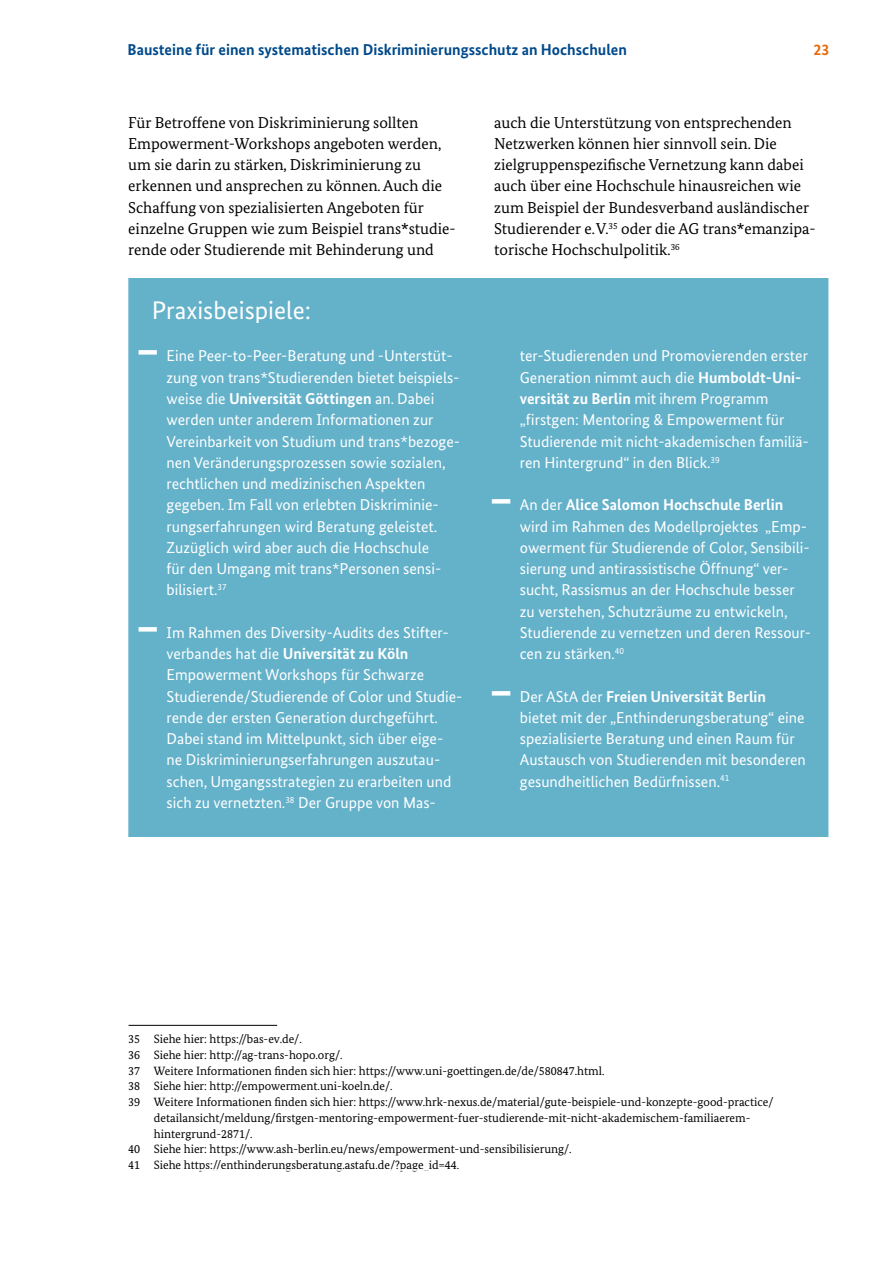
<style>
.page{position:relative;width:893px;height:1263px;background:#fff}
.page>*{position:absolute;margin:0;border:0;box-sizing:border-box;transform-origin:0 0}
.t1{font:67.8px "Bundes Sans";color:#fff;scale:.43 1}
.E-Box_E-01-H1_Box_HL_hellblau{font:25.5px "Bundes Sans";color:#fff}
.t2{font:15.75px/21.3px "Bundes Sans";color:#fff}
.D-Inhalt_D-01a-P_Body_nBox{font:15.75px/21.3px "Bundes Serif";color:#000}
.t3{font:700 15.75px "Bundes Sans";color:#004a8b}
.t4{font:700 15.75px "Bundes Sans";color:#ec6705}
.D-Inhalt_D-03-P_Fussnote{font:12px/15.8px "Bundes Serif";color:#000}
.s1{font-weight:700}
</style>
<div class="page">
<hr style="left:128px;top:1025px;width:149px;height:1px;background:#000">
<div style="left:128px;top:278px;width:700px;height:68px;background:#64b1ca"></div>
<div style="left:128px;top:324px;width:700px;height:300px;background:#64b1ca"></div>
<div style="left:128px;top:600px;width:700px;height:237px;background:#64b1ca"></div>
<p class="t3" style="left:128px;top:40px;width:501px">Bausteine für einen systematischen Diskriminierungsschutz an Hochschulen</p>
<p class="t4" style="left:813px;top:40px;width:17px">23</p>
<p class="D-Inhalt_D-01a-P_Body_nBox" style="left:128px;top:111px;width:329px">Für Betroffene von Diskriminierung sollten Empowerment-Workshops angeboten werden, um sie darin zu stärken, Diskriminierung zu erkennen und ansprechen zu können. Auch die Schaffung von spezialisierten Angeboten für einzelne Gruppen wie zum Beispiel trans*studie&shy;rende oder Studierende mit Behinderung und</p>
<h4 class="E-Box_E-01-H1_Box_HL_hellblau" style="left:152px;top:295px;width:161px">Praxisbeispiele:</h4>
<p class="t1" style="left:137px;top:309px;width:53px">—</p>
<p class="t2" style="left:167px;top:345px;width:295px">Eine Peer-to-Peer-Beratung und -Unterstüt&shy;zung von trans*Studierenden bietet beispiels&shy;weise die <span class="s1">Universität Göttingen</span> an. Dabei werden unter anderem Informationen zur Vereinbarkeit von Studium und trans*bezoge&shy;nen Veränderungsprozessen sowie sozialen, rechtlichen und medizinischen Aspekten gegeben. Im Fall von erlebten Diskriminie&shy;rungserfahrungen wird Beratung geleistet.<br>Zuzüglich wird aber auch die Hochschule<br>für den Umgang mit trans*Personen sensi&shy;bilisiert.<sup>37</sup></p>
<p class="t1" style="left:137px;top:585px;width:53px">—</p>
<p class="t2" style="left:167px;top:622px;width:297px">Im Rahmen des Diversity-Audits des Stifter&shy;verbandes hat die <span class="s1">Universität zu Köln </span>Empowerment Workshops für Schwarze Studierende/Studierende of Color und Studie&shy;rende der ersten Generation durchgeführt.<br>Dabei stand im Mittelpunkt, sich über eige&shy;ne Diskriminierungserfahrungen auszutau&shy;schen, Umgangsstrategien zu erarbeiten und sich zu vernetzten.<sup>38</sup> Der Gruppe von Mas-</p>
<p class="D-Inhalt_D-01a-P_Body_nBox" style="left:494px;top:111px;width:323px">auch die Unterstützung von entsprechenden Netzwerken können hier sinnvoll sein. Die zielgruppenspezifische Vernetzung kann dabei auch über eine Hochschule hinausreichen wie zum Beispiel der Bundesverband ausländischer Studierender e.V.<sup>35</sup> oder die AG trans*emanzipa&shy;torische Hochschulpolitik.<sup>36</sup></p>
<p class="t2" style="left:520px;top:345px;width:291px">ter-Studierenden und Promovierenden erster Generation nimmt auch die <span class="s1">Humboldt-Uni&shy;versität zu Berlin</span> mit ihrem Programm „firstgen: Mentoring &amp; Empowerment für Studierende mit nicht-akademischen familiä&shy;ren Hintergrund“ in den Blick.<sup>39</sup></p>
<p class="t1" style="left:490px;top:458px;width:53px">—</p>
<p class="t2" style="left:520px;top:494px;width:293px">An der <span class="s1">Alice Salomon Hochschule Berlin </span>wird im Rahmen des Modellprojektes „Emp&shy;owerment für Studierende of Color, Sensibili&shy;sierung und antirassistische Öffnung“ ver&shy;sucht, Rassismus an der Hochschule besser zu verstehen, Schutzräume zu entwickeln, Studierende zu vernetzen und deren Ressour&shy;cen zu stärken.<sup>40</sup></p>
<p class="t1" style="left:490px;top:649px;width:53px">—</p>
<p class="t2" style="left:520px;top:685px;width:288px">Der AStA der <span class="s1">Freien Universität Berlin </span>bietet mit der „Enthinderungsberatung“ eine spezialisierte Beratung und einen Raum für Austausch von Studierenden mit besonderen gesundheitlichen Bedürfnissen.<sup>41</sup></p>
<p class="D-Inhalt_D-03-P_Fussnote" style="left:128px;top:1031px;width:175px">35 Siehe hier: https://bas-ev.de/.</p>
<p class="D-Inhalt_D-03-P_Fussnote" style="left:128px;top:1047px;width:216px">36 Siehe hier: http://ag-trans-hopo.org/.</p>
<p class="D-Inhalt_D-03-P_Fussnote" style="left:128px;top:1062px;width:478px">37 Weitere Informationen finden sich hier: https://www.uni-goettingen.de/de/580847.html.</p>
<p class="D-Inhalt_D-03-P_Fussnote" style="left:128px;top:1078px;width:266px">38 Siehe hier: http://empowerment.uni-koeln.de/.</p>
<p class="D-Inhalt_D-03-P_Fussnote" style="left:154px;top:1094px;width:621px;text-indent:-26px">39 Weitere Informationen finden sich hier: https://www.hrk-nexus.de/material/gute-beispiele-und-konzepte-good-practice/ detailansicht/meldung/firstgen-mentoring-empowerment-fuer-studierende-mit-nicht-akademischem-familiaerem&shy;hintergrund-2871/.</p>
<p class="D-Inhalt_D-03-P_Fussnote" style="left:128px;top:1141px;width:445px">40 Siehe hier: https://www.ash-berlin.eu/news/empowerment-und-sensibilisierung/.</p>
<p class="D-Inhalt_D-03-P_Fussnote" style="left:128px;top:1157px;width:332px">41 Siehe https://enthinderungsberatung.astafu.de/?page_id=44.</p>
</div>
